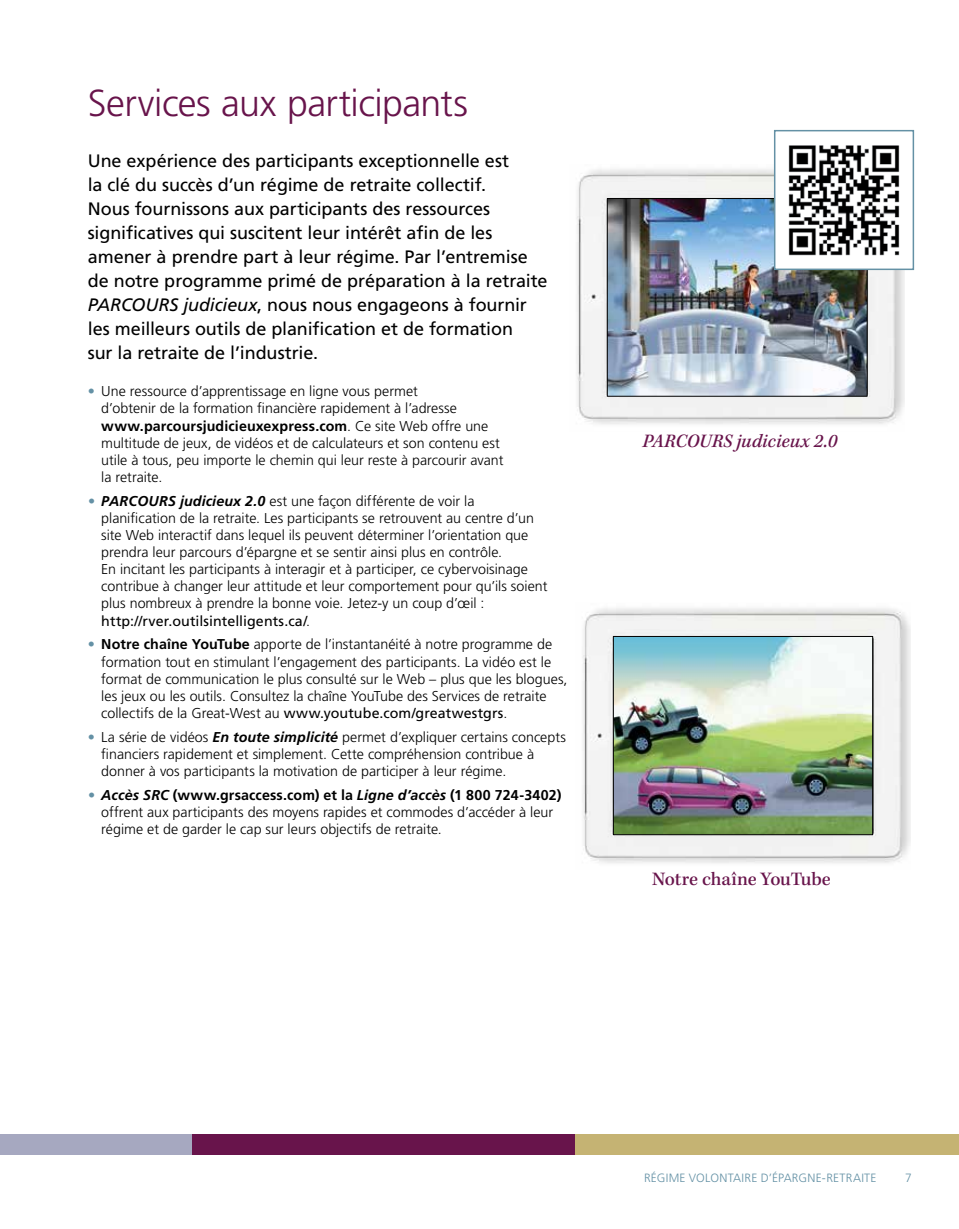
<style>
.page{position:relative;width:959px;height:1229px;background:#fff}
.page>*{position:absolute;margin:0;border:0;box-sizing:border-box;transform-origin:0 0}
.t1{font:300 37.5px "Frutiger LT Std";letter-spacing:-.015em;color:#68144b}
.t2{font:italic 500 19.5px "Kepler Std";letter-spacing:.005em;color:#68144b}
.t3{font:500 19.5px "Kepler Std";letter-spacing:-.01em;color:#68144b}
.t4{font:18px/24px "Frutiger LT Std";letter-spacing:-.005em;color:#000}
.t5{font:300 14.25px/17.1px "Frutiger LT Std";color:#000}
.t6{font:300 12px "Frutiger LT Std";letter-spacing:.02em;color:#6491a5}
.s1{font-style:italic}
.s2{color:#6491a5}
.s3{font-weight:700}
.s4{font-weight:700;font-style:italic;color:#6491a5}
.s5{font-weight:700;font-style:italic}
.s6{font-weight:400}
.s7{font-weight:700;color:#6491a5}
</style>
<div class="page">
<div style="left:192px;top:1134px;width:383px;height:20px;background:#68144b"></div>
<div style="left:0;top:1134px;width:192px;height:20px;background:#a6a8c0"></div>
<div style="left:575px;top:1134px;width:383px;height:20px;background:#c5b373"></div>
<img style="left:576px;top:164px;width:328px;height:260px">
<img style="left:582px;top:608px;width:328px;height:255px">
<img style="left:609px;top:200px;width:256px;height:194px">
<div style="left:607px;top:198px;width:260px;height:198px;border:1px solid #000"></div>
<img style="left:615px;top:638px;width:255px;height:195px">
<div style="left:613px;top:636px;width:259px;height:199px;border:1px solid #000"></div>
<img style="left:777px;top:145px;width:127px;height:122px">
<div style="left:774px;top:130px;width:140px;height:140px;border:2px solid #6491a5"></div>
<h1 class="t1" style="left:88px;top:82px;width:381px">Services aux participants</h1>
<p class="t4" style="left:88px;top:149px;width:461px">Une expérience des participants exceptionnelle est<br>la clé du succès d’un régime de retraite collectif.<br>Nous fournissons aux participants des ressources significatives qui suscitent leur intérêt afin de les amener à prendre part à leur régime. Par l’entremise de notre programme primé de préparation à la retraite <span class="s1">PARCOURS judicieux</span>, nous nous engageons à fournir les meilleurs outils de planification et de formation<br>sur la retraite de l’industrie.</p>
<p class="t5" style="left:101px;top:383px;width:403px;text-indent:-13px"><span class="s2">•</span> Une ressource d’apprentissage en ligne vous permet<br>d’obtenir de la formation financière rapidement à l’adresse <span class="s3">www.parcoursjudicieuxexpress.com</span>. Ce site Web offre une multitude de jeux, de vidéos et de calculateurs et son contenu est utile à tous, peu importe le chemin qui leur reste à parcourir avant la retraite.</p>
<p class="t5" style="left:101px;top:492px;width:447px;text-indent:-13px"><span class="s4">•</span> <span class="s5">PARCOURS judicieux 2.0</span> est une façon différente de voir la planification de la retraite. Les participants se retrouvent au centre d’un site Web interactif dans lequel ils peuvent déterminer l’orientation que prendra leur parcours d’épargne et se sentir ainsi plus en contrôle.<br>En incitant les participants à interagir et à participer, ce cybervoisinage contribue à changer leur attitude et leur comportement pour qu’ils soient plus nombreux à prendre la bonne voie. Jetez-y un coup d’œil : <span class="s6">http://rver.outilsintelligents.ca/</span>.</p>
<p class="t5" style="left:101px;top:636px;width:467px;text-indent:-13px"><span class="s7">•</span> <span class="s3">Notre chaîne YouTube</span> apporte de l’instantanéité à notre programme de formation tout en stimulant l’engagement des participants. La vidéo est le format de communication le plus consulté sur le Web – plus que les blogues, les jeux ou les outils. Consultez la chaîne YouTube des Services de retraite collectifs de la Great-West au <span class="s6">www.youtube.com/greatwestgrs</span>.</p>
<p class="t5" style="left:101px;top:728px;width:466px;text-indent:-13px"><span class="s2">•</span> La série de vidéos <span class="s5">En toute simplicité</span> permet d’expliquer certains concepts financiers rapidement et simplement. Cette compréhension contribue à donner à vos participants la motivation de participer à leur régime.</p>
<p class="t5" style="left:101px;top:786px;width:461px;text-indent:-13px"><span class="s4">•</span> <span class="s5">Accès SRC</span> <span class="s3">(www.grsaccess.com) et la</span> <span class="s5">Ligne d’accès</span> <span class="s3">(1 800 724-3402) </span>offrent aux participants des moyens rapides et commodes d’accéder à leur régime et de garder le cap sur leurs objectifs de retraite.</p>
<h2 class="t2" style="left:642px;top:429px;width:196px">PARCOURS judicieux 2.0</h2>
<h2 class="t3" style="left:652px;top:868px;width:180px">Notre chaîne YouTube</h2>
<p class="t6" style="left:644px;top:1170px;width:234px">RÉGIME VOLONTAIRE D’ÉPARGNE-RETRAITE</p>
<p class="t6" style="left:905px;top:1170px;width:8px">7</p>
</div>
